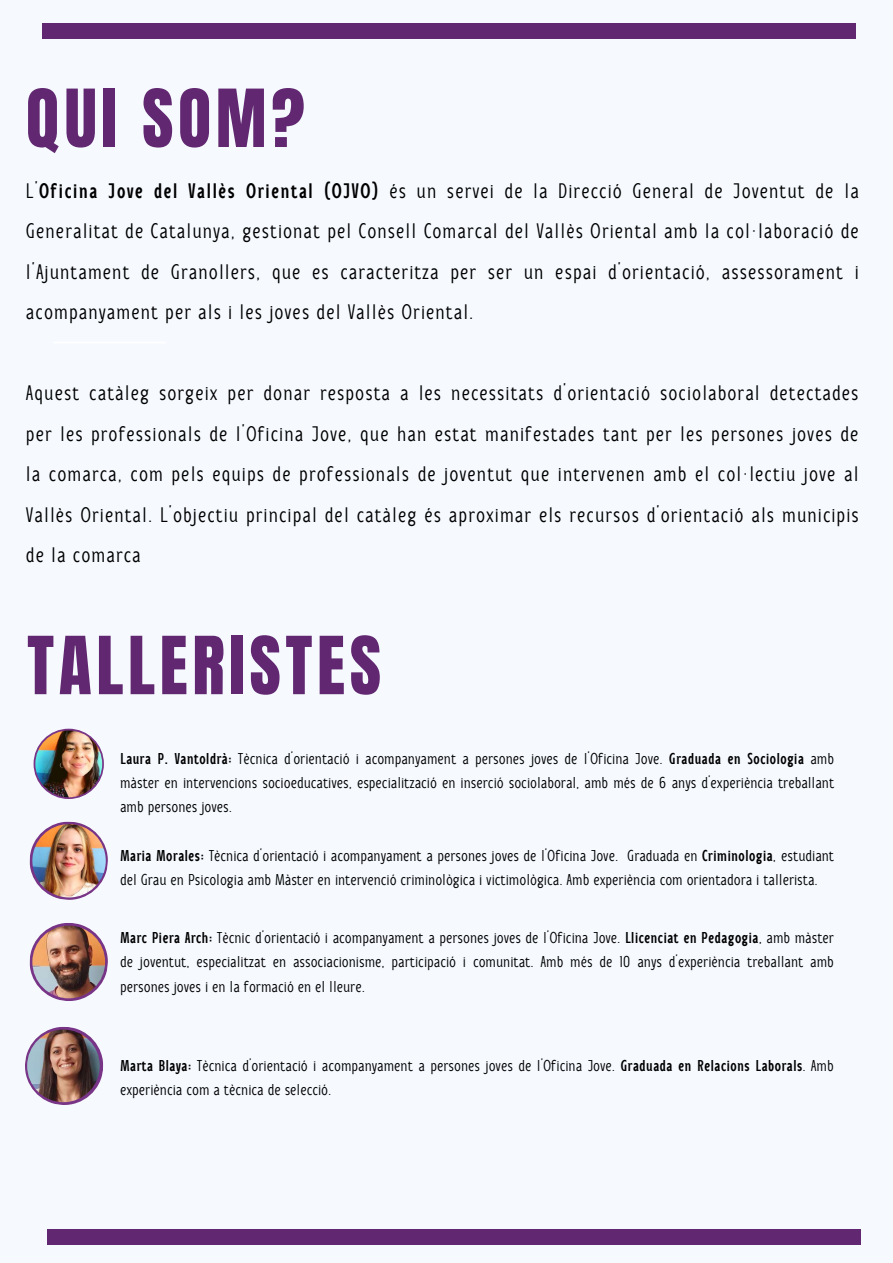
<style>
.page{position:relative;width:893px;height:1263px;background:#f6faff}
.page>*{position:absolute;margin:0;border:0;box-sizing:border-box;transform-origin:0 0}
.t1{font:68.03px "Anton";letter-spacing:.07em;color:#612871}
.t2{font:21px/40.5px "Anicon Sans";letter-spacing:.08em;color:#000;text-align:justify}
.t3{font:15.75px/24.2px "Anicon Sans";letter-spacing:.04em;color:#000;text-align:justify}
.s1{font-weight:700}
</style>
<div class="page">
<hr style="left:54px;top:342px;width:111px;height:1px;background:#fff">
<div style="left:43px;top:24px;width:813px;height:15px;background:#612871"></div>
<div style="left:47px;top:1229px;width:813px;height:15px;background:#612871"></div>
<svg style="left:34px;top:729px;width:70px;height:70px"></svg>
<img style="left:35px;top:730px;width:67px;height:67px;border-radius:50%">
<svg style="left:29px;top:821px;width:79px;height:79px"></svg>
<img style="left:32px;top:824px;width:74px;height:73px;border-radius:50%">
<svg style="left:29px;top:923px;width:79px;height:78px"></svg>
<img style="left:32px;top:925px;width:73px;height:73px;border-radius:50%">
<svg style="left:25px;top:1026px;width:79px;height:79px"></svg>
<img style="left:27px;top:1029px;width:73px;height:73px;border-radius:50%">
<h1 class="t1" style="left:26px;top:70px;width:280px">QUI SOM?</h1>
<p class="t2" style="left:26px;top:170px;width:833px">L'<span class="s1">Oficina Jove del Vallès Oriental (OJVO)</span> és un servei de la Direcció General de Joventut de la Generalitat de Catalunya, gestionat pel Consell Comarcal del Vallès Oriental amb la col·laboració de l'Ajuntament de Granollers, que es caracteritza per ser un espai d'orientació, assessorament i acompanyament per als i les joves del Vallès Oriental.</p>
<p class="t2" style="left:26px;top:373px;width:833px">Aquest catàleg sorgeix per donar resposta a les necessitats d'orientació sociolaboral detectades per les professionals de l'Oficina Jove, que han estat manifestades tant per les persones joves de la comarca, com pels equips de professionals de joventut que intervenen amb el col·lectiu jove al Vallès Oriental. L'objectiu principal del catàleg és aproximar els recursos d'orientació als municipis de la comarca</p>
<h1 class="t1" style="left:27px;top:617px;width:355px">TALLERISTES</h1>
<p class="t3" style="left:120px;top:746px;width:715px"><span class="s1">Laura P. Vantoldrà:</span> Tècnica d'orientació i acompanyament a persones joves de l'Oficina Jove. <span class="s1">Graduada en Sociologia</span> amb màster en intervencions socioeducatives, especialització en inserció sociolaboral, amb més de 6 anys d'experiència treballant amb persones joves.</p>
<p class="t3" style="left:120px;top:843px;width:715px"><span class="s1">Maria Morales:</span> Tècnica d'orientació i acompanyament a persones joves de l'Oficina Jove. Graduada en <span class="s1">Criminologia</span>, estudiant del Grau en Psicologia amb Màster en intervenció criminològica i victimològica. Amb experiència com orientadora i tallerista.</p>
<p class="t3" style="left:120px;top:926px;width:715px"><span class="s1">Marc Piera Arch:</span> Tècnic d'orientació i acompanyament a persones joves de l'Oficina Jove. <span class="s1">Llicenciat en Pedagogia</span>, amb màster de joventut, especialitzat en associacionisme, participació i comunitat. Amb més de 10 anys d'experiència treballant amb persones joves i en la formació en el lleure.</p>
<p class="t3" style="left:120px;top:1054px;width:714px"><span class="s1">Marta Blaya:</span> Tècnica d'orientació i acompanyament a persones joves de l'Oficina Jove. <span class="s1">Graduada en Relacions Laborals</span>. Amb experiència com a tècnica de selecció.</p>
</div>
